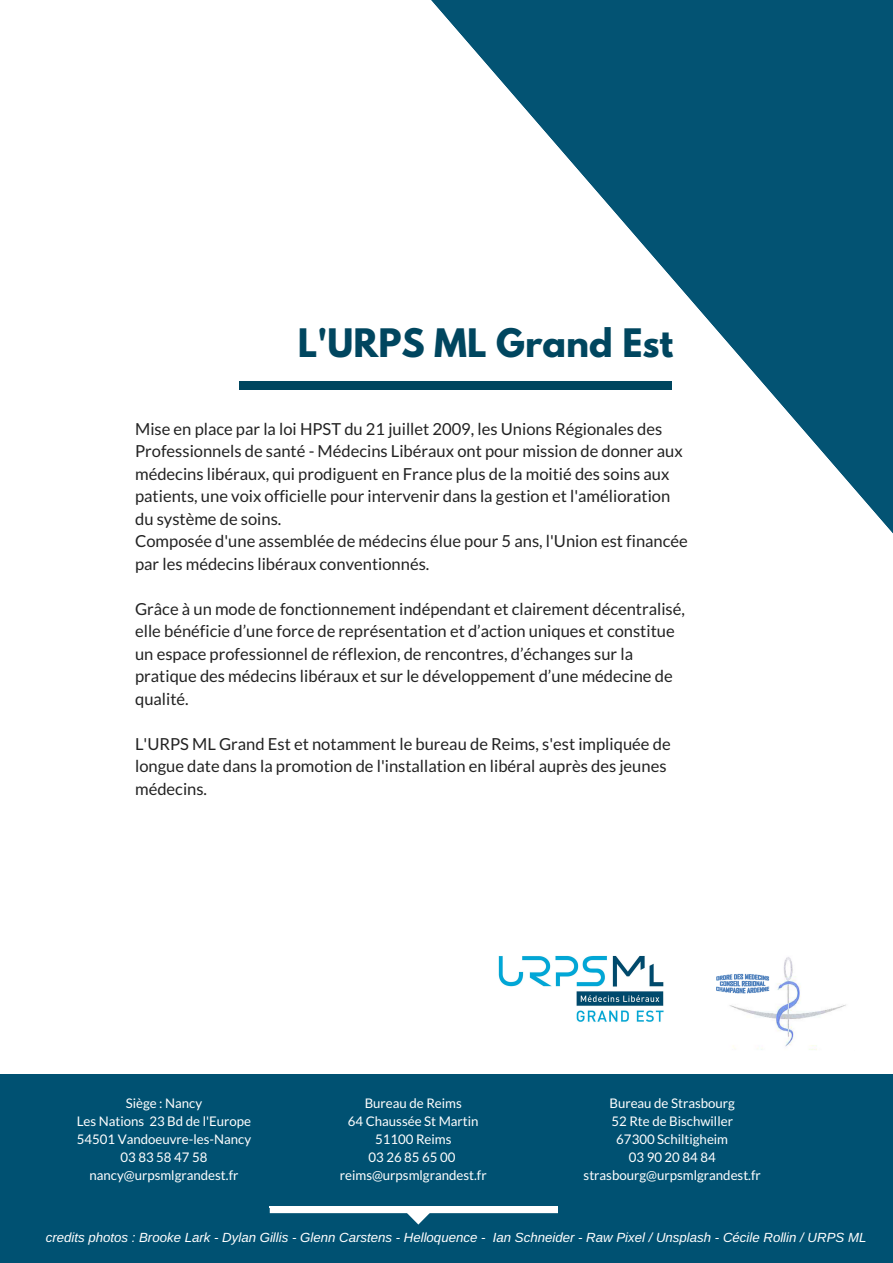
<style>
.page{position:relative;width:893px;height:1263px;background:#fff}
.page>*{position:absolute;margin:0;border:0;box-sizing:border-box;transform-origin:0 0}
.t1{font:700 34.8px "League Spartan";color:#00465f}
.t2{font:16.5px/22.5px "Lato";color:#222}
.t3{font:13.2px/18px "Lato";color:#fff;text-align:center}
.t4{font:italic 13.2px "Arimo";color:#fff}
</style>
<div class="page">
<svg style="left:431px;top:0;width:462px;height:534px;fill:#035373"></svg>
<div style="left:0;top:1074px;width:893px;height:189px;background:#005172"></div>
<div style="left:239px;top:381px;width:49px;height:9px;background:#00465f"></div>
<div style="left:623px;top:381px;width:49px;height:9px;background:#00465f"></div>
<div style="left:286px;top:381px;width:338px;height:9px;background:#00465f"></div>
<svg style="left:270px;top:1208px;width:287px;height:16px"></svg>
<hr style="left:270px;top:1206px;width:287px;height:2px;background:#fff">
<img style="left:498px;top:955px;width:166px;height:67px">
<img style="left:716px;top:957px;width:130px;height:93px">
<h1 class="t1" style="left:298px;top:326px;width:377px">L'URPS ML Grand Est</h1>
<p class="t2" style="left:135px;top:417px;width:554px">Mise en place par la loi HPST du 21 juillet 2009, les Unions Régionales des Professionnels de santé - Médecins Libéraux ont pour mission de donner aux médecins libéraux, qui prodiguent en France plus de la moitié des soins aux patients, une voix officielle pour intervenir dans la gestion et l'amélioration du système de soins.<br>Composée d'une assemblée de médecins élue pour 5 ans, l'Union est financée par les médecins libéraux conventionnés.</p>
<p class="t2" style="left:135px;top:597px;width:551px">Grâce à un mode de fonctionnement indépendant et clairement décentralisé, elle bénéficie d’une force de représentation et d’action uniques et constitue un espace professionnel de réflexion, de rencontres, d’échanges sur la pratique des médecins libéraux et sur le développement d’une médecine de qualité.</p>
<p class="t2" style="left:135px;top:732px;width:537px">L'URPS ML Grand Est et notamment le bureau de Reims, s'est impliquée de longue date dans la promotion de l'installation en libéral auprès des jeunes médecins.</p>
<p class="t3" style="left:77px;top:1094px;width:176px">Siège : Nancy<br>Les Nations 23 Bd de l'Europe<br>54501 Vandoeuvre-les-Nancy<br>03 83 58 47 58 nancy@urpsmlgrandest.fr</p>
<p class="t3" style="left:340px;top:1094px;width:148px">Bureau de Reims<br>64 Chaussée St Martin<br>51100 Reims<br>03 26 85 65 00 reims@urpsmlgrandest.fr</p>
<p class="t3" style="left:584px;top:1094px;width:179px">Bureau de Strasbourg<br>52 Rte de Bischwiller<br>67300 Schiltigheim<br>03 90 20 84 84 strasbourg@urpsmlgrandest.fr</p>
<p class="t4" style="left:46px;top:1230px;width:822px">credits photos : Brooke Lark - Dylan Gillis - Glenn Carstens - Helloquence - Ian Schneider - Raw Pixel / Unsplash - Cécile Rollin / URPS ML</p>
</div>
